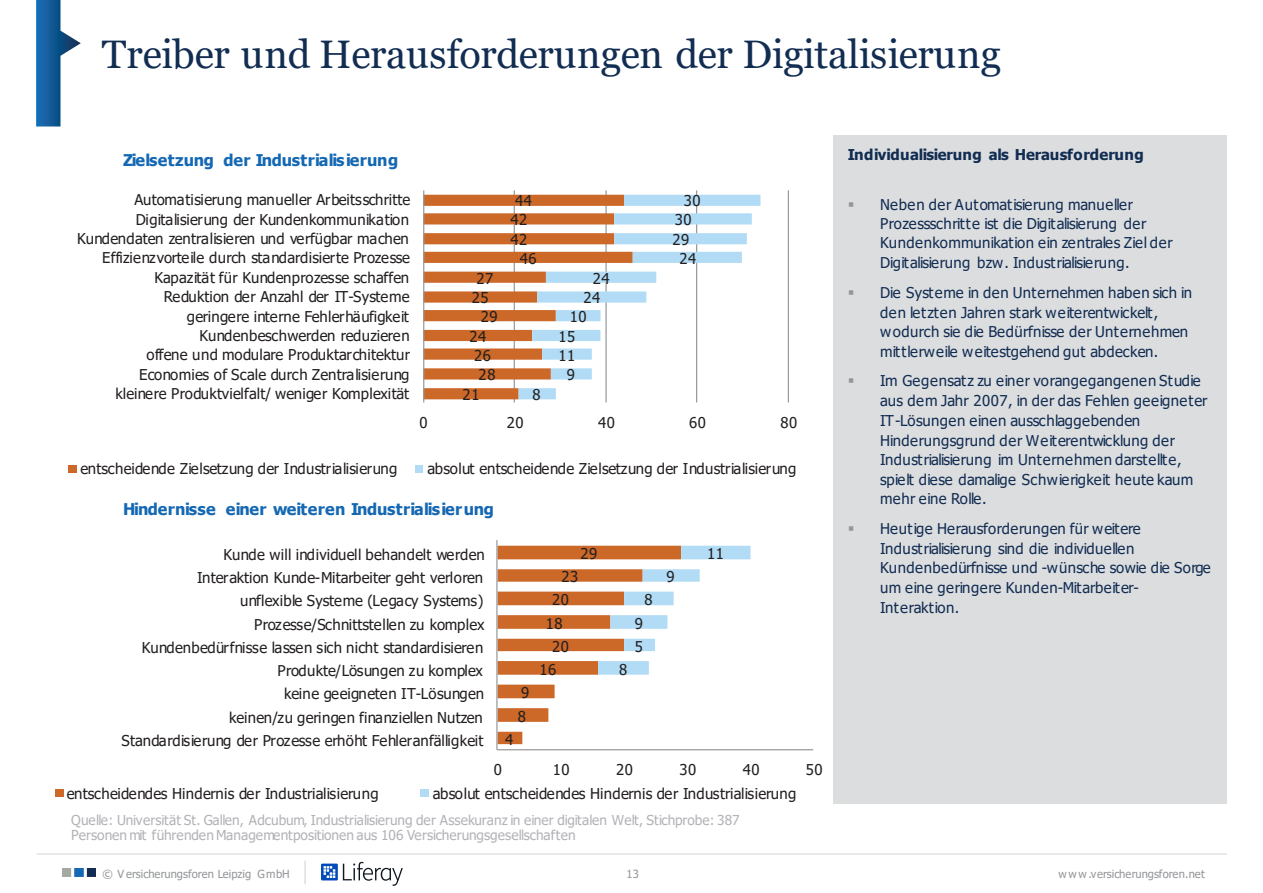
<style>
.page{position:relative;width:1263px;height:893px;background:#fff}
.page>*{position:absolute;margin:0;border:0;box-sizing:border-box;transform-origin:0 0}
.t1{font:39.75px "Georgia";letter-spacing:-.005em;color:#122d52}
.t2{font:700 16.2px "Tahoma";letter-spacing:-.015em;color:#1468b3}
.t3{font:14.85px "Tahoma";letter-spacing:.005em;color:#231f20}
.t4{font:14.85px/19.8px "Tahoma";letter-spacing:.025em;color:#122d52}
.t5{font:14.85px/19.5px "Tahoma";color:#122d52}
.t6{font:700 14.85px "Tahoma";letter-spacing:-.015em;color:#122d52}
.t7{font:14.85px "Tahoma";letter-spacing:.025em;color:#231f20}
.t8{font:13.65px/14.9px "Tahoma";letter-spacing:-.005em;color:#b2b3b7}
.t9{font:11.25px "Tahoma";color:#939598}
.t10{font:11.1px "Tahoma";color:#939598}
.s1{color:#939598}
</style>
<div class="page">
<hr style="left:37px;top:853px;width:1190px;height:1px;background:#dbded9">
<img style="left:62px;top:868px;width:34px;height:9px">
<svg style="left:36px;top:0;width:45px;height:126px"></svg>
<div style="left:834px;top:135px;width:393px;height:669px;background:#dcdddf"></div>
<hr style="left:514px;top:190px;width:1px;height:212px;background:#989a9d">
<hr style="left:605px;top:190px;width:2px;height:212px;background:#989a9d">
<hr style="left:696px;top:190px;width:1px;height:212px;background:#989a9d">
<hr style="left:788px;top:190px;width:1px;height:212px;background:#989a9d">
<svg style="left:424px;top:195px;width:95px;height:204px"></svg>
<svg style="left:519px;top:195px;width:241px;height:204px"></svg>
<hr style="left:423px;top:190px;width:1px;height:212px;background:#989a9d">
<div style="left:68px;top:465px;width:9px;height:7px;background:#cc6828"></div>
<div style="left:416px;top:465px;width:7px;height:7px;background:#b2dcf5"></div>
<svg style="left:497px;top:546px;width:253px;height:198px"></svg>
<hr style="left:497px;top:749px;width:316px;height:1px;background:#989a9d">
<hr style="left:496px;top:540px;width:1px;height:210px;background:#989a9d">
<div style="left:55px;top:789px;width:8px;height:7px;background:#cc6828"></div>
<div style="left:421px;top:789px;width:8px;height:7px;background:#b2dcf5"></div>
<svg style="left:321px;top:862px;width:82px;height:24px"></svg>
<svg style="left:305px;top:861px;width:1px;height:23px"></svg>
<p class="t1" style="left:102px;top:30px;width:901px">Treiber und Herausforderungen der Digitalisierung</p>
<p class="t2" style="left:123px;top:149px;width:277px">Zielsetzung der Industrialisierung</p>
<p class="t3" style="left:135px;top:190px;width:277px">Automatisierung manueller Arbeitsschritte</p>
<p class="t3" style="left:515px;top:191px;width:18px">44</p>
<p class="t3" style="left:684px;top:191px;width:18px">30</p>
<p class="t3" style="left:136px;top:209px;width:275px">Digitalisierung der Kundenkommunikation</p>
<p class="t3" style="left:511px;top:210px;width:18px">42</p>
<p class="t3" style="left:675px;top:210px;width:18px">30</p>
<p class="t3" style="left:77px;top:229px;width:333px">Kundendaten zentralisieren und verfügbar machen</p>
<p class="t3" style="left:511px;top:229px;width:18px">42</p>
<p class="t3" style="left:672px;top:229px;width:18px">29</p>
<p class="t3" style="left:102px;top:248px;width:309px">Effizienzvorteile durch standardisierte Prozesse</p>
<p class="t3" style="left:520px;top:249px;width:18px">46</p>
<p class="t3" style="left:679px;top:249px;width:18px">24</p>
<p class="t3" style="left:154px;top:267px;width:256px">Kapazität für Kundenprozesse schaffen</p>
<p class="t3" style="left:476px;top:268px;width:18px">27</p>
<p class="t3" style="left:593px;top:268px;width:18px">24</p>
<p class="t3" style="left:164px;top:287px;width:247px">Reduktion der Anzahl der IT-Systeme</p>
<p class="t3" style="left:472px;top:288px;width:18px">25</p>
<p class="t3" style="left:583px;top:288px;width:18px">24</p>
<p class="t3" style="left:187px;top:306px;width:223px">geringere interne Fehlerhäufigkeit</p>
<p class="t3" style="left:481px;top:307px;width:18px">29</p>
<p class="t3" style="left:570px;top:307px;width:18px">10</p>
<p class="t3" style="left:200px;top:326px;width:212px">Kundenbeschwerden reduzieren</p>
<p class="t3" style="left:469px;top:326px;width:18px">24</p>
<p class="t3" style="left:558px;top:326px;width:18px">15</p>
<p class="t3" style="left:146px;top:345px;width:265px">offene und modulare Produktarchitektur</p>
<p class="t3" style="left:474px;top:346px;width:18px">26</p>
<p class="t3" style="left:558px;top:346px;width:18px">11</p>
<p class="t3" style="left:139px;top:364px;width:272px">Economies of Scale durch Zentralisierung</p>
<p class="t3" style="left:479px;top:365px;width:18px">28</p>
<p class="t3" style="left:567px;top:365px;width:10px">9</p>
<p class="t3" style="left:115px;top:384px;width:295px">kleinere Produktvielfalt/ weniger Komplexität</p>
<p class="t3" style="left:463px;top:384px;width:18px">21</p>
<p class="t3" style="left:533px;top:384px;width:10px">8</p>
<p class="t3" style="left:420px;top:413px;width:10px">0</p>
<p class="t3" style="left:507px;top:413px;width:18px">20</p>
<p class="t3" style="left:598px;top:413px;width:18px">40</p>
<p class="t3" style="left:689px;top:413px;width:18px">60</p>
<p class="t3" style="left:780px;top:413px;width:18px">80</p>
<p class="t3" style="left:80px;top:459px;width:318px">entscheidende Zielsetzung der Industrialisierung</p>
<p class="t3" style="left:427px;top:459px;width:370px">absolut entscheidende Zielsetzung der Industrialisierung</p>
<p class="t2" style="left:123px;top:497px;width:372px">Hindernisse einer weiteren Industrialisierung</p>
<p class="t7" style="left:223px;top:545px;width:263px">Kunde will individuell behandelt werden</p>
<p class="t3" style="left:580px;top:543px;width:18px">29</p>
<p class="t3" style="left:707px;top:543px;width:18px">11</p>
<p class="t3" style="left:197px;top:568px;width:287px">Interaktion Kunde-Mitarbeiter geht verloren</p>
<p class="t3" style="left:562px;top:567px;width:18px">23</p>
<p class="t3" style="left:666px;top:567px;width:10px">9</p>
<p class="t3" style="left:240px;top:591px;width:245px">unflexible Systeme (Legacy Systems)</p>
<p class="t3" style="left:552px;top:590px;width:18px">20</p>
<p class="t3" style="left:644px;top:590px;width:10px">8</p>
<p class="t3" style="left:254px;top:614px;width:232px">Prozesse/Schnittstellen zu komplex</p>
<p class="t3" style="left:546px;top:613px;width:18px">18</p>
<p class="t3" style="left:635px;top:613px;width:10px">9</p>
<p class="t3" style="left:142px;top:638px;width:343px">Kundenbedürfnisse lassen sich nicht standardisieren</p>
<p class="t3" style="left:552px;top:636px;width:18px">20</p>
<p class="t3" style="left:635px;top:636px;width:10px">5</p>
<p class="t3" style="left:277px;top:661px;width:207px">Produkte/Lösungen zu komplex</p>
<p class="t3" style="left:539px;top:660px;width:18px">16</p>
<p class="t3" style="left:619px;top:660px;width:10px">8</p>
<p class="t3" style="left:284px;top:684px;width:202px">keine geeigneten IT-Lösungen</p>
<p class="t3" style="left:521px;top:683px;width:10px">9</p>
<p class="t3" style="left:229px;top:707px;width:255px">keinen/zu geringen finanziellen Nutzen</p>
<p class="t3" style="left:518px;top:706px;width:10px">8</p>
<p class="t3" style="left:122px;top:731px;width:363px">Standardisierung der Prozesse erhöht Fehleranfälligkeit</p>
<p class="t3" style="left:505px;top:729px;width:10px">4</p>
<p class="t3" style="left:494px;top:760px;width:10px">0</p>
<p class="t3" style="left:553px;top:760px;width:18px">10</p>
<p class="t3" style="left:616px;top:760px;width:18px">20</p>
<p class="t3" style="left:679px;top:760px;width:18px">30</p>
<p class="t3" style="left:743px;top:760px;width:18px">40</p>
<p class="t3" style="left:806px;top:760px;width:18px">50</p>
<p class="t3" style="left:67px;top:784px;width:313px">entscheidendes Hindernis der Industrialisierung</p>
<p class="t3" style="left:433px;top:784px;width:365px">absolut entscheidendes Hindernis der Industrialisierung</p>
<p class="t8" style="left:71px;top:814px;width:670px">Quelle: Universität St. Gallen, Adcubum, Industrialisierung der Assekuranz in einer digitalen Welt, Stichprobe: 387<br>Personen mit führenden Managementpositionen aus 106 Versicherungsgesellschaften</p>
<p class="t6" style="left:848px;top:144px;width:297px">Individualisierung als Herausforderung</p>
<p class="t5" style="left:880px;top:195px;width:294px;text-indent:-32px"><span class="s1">▪</span> Neben der Automatisierung manueller Prozessschritte ist die Digitalisierung der Kundenkommunikation ein zentrales Ziel der Digitalisierung bzw. Industrialisierung.</p>
<p class="t4" style="left:880px;top:283px;width:313px;text-indent:-32px"><span class="s1">▪</span> Die Systeme in den Unternehmen haben sich in den letzten Jahren stark weiterentwickelt, wodurch sie die Bedürfnisse der Unternehmen mittlerweile weitestgehend gut abdecken.</p>
<p class="t4" style="left:880px;top:371px;width:329px;text-indent:-32px"><span class="s1">▪</span> Im Gegensatz zu einer vorangegangenen Studie aus dem Jahr 2007, in der das Fehlen geeigneter IT-Lösungen einen ausschlaggebenden Hinderungsgrund der Weiterentwicklung der Industrialisierung im Unternehmen darstellte, spielt diese damalige Schwierigkeit heute kaum mehr eine Rolle.</p>
<p class="t4" style="left:880px;top:519px;width:332px;text-indent:-32px"><span class="s1">▪</span> Heutige Herausforderungen für weitere Industrialisierung sind die individuellen Kundenbedürfnisse und -wünsche sowie die Sorge um eine geringere Kunden-Mitarbeiter-Interaktion.</p>
<p class="t10" style="left:103px;top:866px;width:189px">© V ersicherungsforen Leipzig GmbH</p>
<p class="t9" style="left:626px;top:866px;width:14px">13</p>
<p class="t10" style="left:1058px;top:866px;width:148px">www.versicherungsforen.net</p>
</div>
